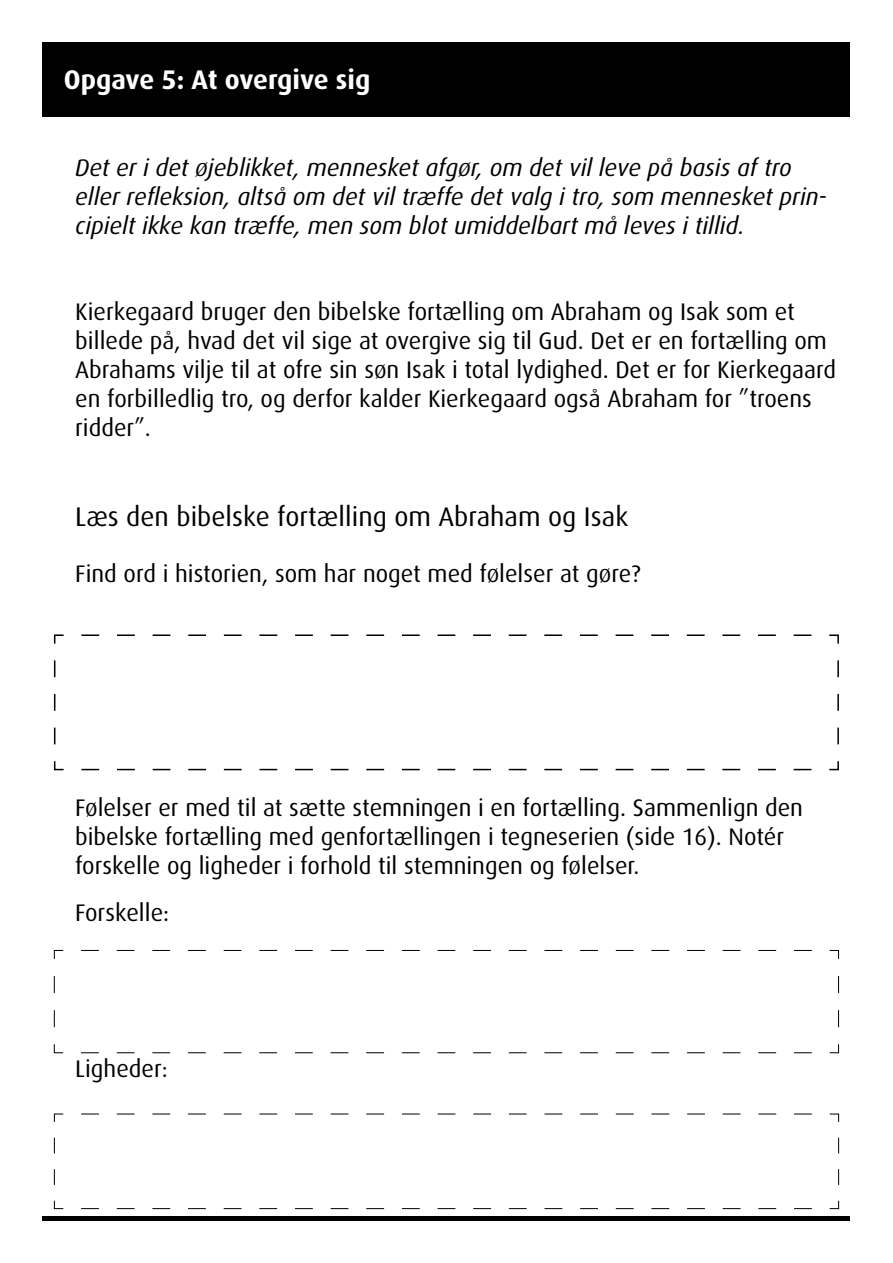
<style>
.page{position:relative;width:893px;height:1263px;background:#fff}
.page>*{position:absolute;margin:0;border:0;box-sizing:border-box;transform-origin:0 0}
.t1{font:27px "Dax";color:#000}
.t2{font:700 27px "Dax";color:#fff}
.t3{font:24px/28.8px "Dax";color:#000}
.t4{font:italic 24px/28.8px "Dax";color:#000}
</style>
<div class="page">
<div style="left:43px;top:43px;width:807px;height:74px;background:#000"></div>
<hr style="left:43px;top:1216px;width:807px;height:4px;background:#000">
<svg style="left:53px;top:634px;width:786px;height:137px"></svg>
<svg style="left:54px;top:950px;width:785px;height:103px"></svg>
<svg style="left:54px;top:1113px;width:785px;height:96px"></svg>
<p class="t2" style="left:64px;top:64px;width:308px">Opgave 5: At overgive sig</p>
<p class="t4" style="left:75px;top:154px;width:753px">Det er i det øjeblikket, mennesket afgør, om det vil leve på basis af tro eller refleksion, altså om det vil træffe det valg i tro, som mennesket prin&shy;cipielt ikke kan træffe, men som blot umiddelbart må leves i tillid.</p>
<p class="t3" style="left:75px;top:298px;width:762px">Kierkegaard bruger den bibelske fortælling om Abraham og Isak som et billede på, hvad det vil sige at overgive sig til Gud. Det er en fortælling om Abrahams vilje til at ofre sin søn Isak i total lydighed. Det er for Kierkegaard en forbilledlig tro, og derfor kalder Kierkegaard også Abraham for ”troens ridder”.</p>
<p class="t1" style="left:75px;top:501px;width:554px">Læs den bibelske fortælling om Abraham og Isak</p>
<p class="t3" style="left:75px;top:560px;width:567px">Find ord i historien, som har noget med følelser at gøre?</p>
<p class="t3" style="left:75px;top:794px;width:729px">Følelser er med til at sætte stemningen i en fortælling. Sammenlign den bibelske fortælling med genfortællingen i tegneserien (side 16). Notér forskelle og ligheder i forhold til stemningen og følelser.</p>
<p class="t3" style="left:75px;top:899px;width:96px">Forskelle:</p>
<p class="t3" style="left:75px;top:1055px;width:94px">Ligheder:</p>
</div>
